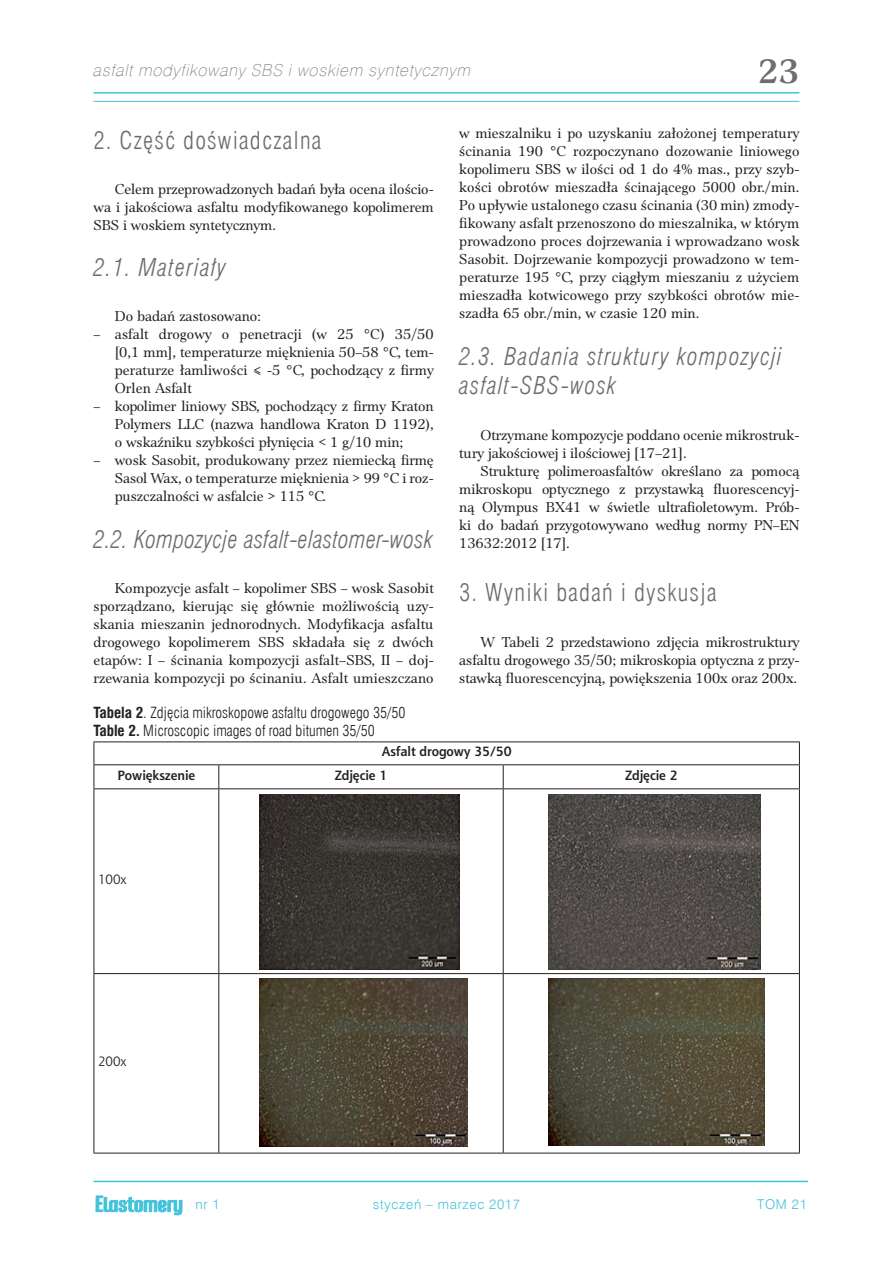
<style>
.page{position:relative;width:893px;height:1263px;background:#fff}
.page>*{position:absolute;margin:0;border:0;box-sizing:border-box;transform-origin:0 0}
.t1{font:700 36px "Platea EFN";color:#6c6d70}
.E_Srodtytul{font:italic 24px/28.8px "Swis 721 Lt Cn EU";letter-spacing:.05em;color:#6c6d70}
.E_Srodtytul-2{font:24px "Swis 721 Lt Cn EU";letter-spacing:.05em;color:#6c6d70}
.E_Srodtytul-3{font:italic 24px "Swis 721 Lt Cn EU";letter-spacing:.01em;color:#6c6d70}
.t2{font:italic 16.5px "Swis 721 Th EU";color:#6c6d70}
.E_TEKST_GLOWNY{font:15px/18px "Platea EFN";color:#231f20;text-align:justify}
.E_podpis_pod_rysunek{font:15px "Swis 721 Lt Cn EU";color:#231f20}
.E_w_tabeli{font:700 13.5px "Aerton EFN";color:#231f20}
.t3{font:13.5px "Swis 721 Lt EU";letter-spacing:.05em;color:#42c3dc}
.E_w_tabeli-2{font:13.5px "Aerton EFN";color:#231f20}
.s1{font-family:"Swis 721 Cn EU";font-weight:700}
</style>
<div class="page">
<hr style="left:94px;top:92px;width:705px;height:2px;background:#42c3dc">
<hr style="left:94px;top:101px;width:705px;height:1px;background:#42c3dc">
<svg style="left:95px;top:1195px;width:88px;height:21px"></svg>
<hr style="left:94px;top:1181px;width:714px;height:1px;background:#42c3dc">
<hr style="left:94px;top:741px;width:125px;height:1px;background:#231f20">
<hr style="left:219px;top:741px;width:284px;height:1px;background:#231f20">
<hr style="left:503px;top:741px;width:297px;height:1px;background:#231f20">
<hr style="left:94px;top:764px;width:125px;height:1px;background:#231f20">
<svg style="left:94px;top:742px;width:1px;height:46px"></svg>
<hr style="left:219px;top:764px;width:284px;height:1px;background:#231f20">
<svg style="left:218px;top:765px;width:1px;height:23px"></svg>
<hr style="left:503px;top:764px;width:297px;height:1px;background:#231f20">
<svg style="left:503px;top:765px;width:1px;height:23px"></svg>
<svg style="left:799px;top:742px;width:1px;height:46px"></svg>
<hr style="left:94px;top:788px;width:125px;height:1px;background:#231f20">
<hr style="left:94px;top:789px;width:1px;height:184px;background:#231f20">
<hr style="left:219px;top:788px;width:284px;height:1px;background:#231f20">
<hr style="left:218px;top:789px;width:1px;height:184px;background:#231f20">
<hr style="left:503px;top:788px;width:297px;height:1px;background:#231f20">
<hr style="left:503px;top:789px;width:1px;height:184px;background:#231f20">
<hr style="left:799px;top:789px;width:1px;height:184px;background:#231f20">
<hr style="left:94px;top:973px;width:125px;height:1px;background:#231f20">
<hr style="left:94px;top:974px;width:1px;height:179px;background:#231f20">
<hr style="left:219px;top:973px;width:284px;height:1px;background:#231f20">
<hr style="left:218px;top:974px;width:1px;height:179px;background:#231f20">
<hr style="left:503px;top:973px;width:297px;height:1px;background:#231f20">
<hr style="left:503px;top:974px;width:1px;height:179px;background:#231f20">
<hr style="left:799px;top:974px;width:1px;height:179px;background:#231f20">
<hr style="left:94px;top:1153px;width:125px;height:1px;background:#231f20">
<hr style="left:219px;top:1153px;width:284px;height:1px;background:#231f20">
<hr style="left:503px;top:1153px;width:297px;height:1px;background:#231f20">
<img style="left:259px;top:794px;width:200px;height:175px">
<img style="left:259px;top:979px;width:208px;height:167px">
<img style="left:549px;top:794px;width:212px;height:175px">
<img style="left:549px;top:978px;width:216px;height:168px">
<p class="t2" style="left:92px;top:60px;width:383px">asfalt modyfikowany SBS i woskiem syntetycznym</p>
<h1 class="t1" style="left:758px;top:50px;width:43px">23</h1>
<p class="E_Srodtytul-2" style="left:94px;top:126px;width:229px">2. Część doświadczalna</p>
<p class="E_TEKST_GLOWNY" style="left:94px;top:180px;width:342px;text-indent:21px">Celem przeprowadzonych badań była ocena ilościo&shy;wa i jakościowa asfaltu modyfikowanego kopolimerem SBS i woskiem syntetycznym.</p>
<p class="E_Srodtytul" style="left:94px;top:254px;width:134px">2.1. Materiały</p>
<p class="E_TEKST_GLOWNY" style="left:115px;top:307px;width:148px">Do badań zastosowano:</p>
<p class="E_TEKST_GLOWNY" style="left:115px;top:325px;width:320px;text-indent:-21px">– asfalt drogowy o penetracji (w 25 °C) 35/50 [0,1 mm], temperaturze mięknienia 50–58 °C, tem&shy;peraturze łamliwości ≤ -5 °C, pochodzący z firmy Orlen Asfalt</p>
<p class="E_TEKST_GLOWNY" style="left:115px;top:397px;width:320px;text-indent:-21px">– kopolimer liniowy SBS, pochodzący z firmy Kraton Polymers LLC (nazwa handlowa Kraton D 1192), o wskaźniku szybkości płynięcia &lt; 1 g/10 min;</p>
<p class="E_TEKST_GLOWNY" style="left:115px;top:451px;width:320px;text-indent:-21px">– wosk Sasobit, produkowany przez niemiecką firmę Sasol Wax, o temperaturze mięknienia &gt; 99 °C i roz&shy;puszczalności w asfalcie &gt; 115 °C.</p>
<p class="E_Srodtytul-3" style="left:94px;top:525px;width:341px">2.2. Kompozycje asfalt-elastomer-wosk</p>
<p class="E_TEKST_GLOWNY" style="left:94px;top:579px;width:342px;text-indent:21px">Kompozycje asfalt – kopolimer SBS – wosk Sasobit sporządzano, kierując się głównie możliwością uzy&shy;skania mieszanin jednorodnych. Modyfikacja asfaltu drogowego kopolimerem SBS składała się z dwóch etapów: I – ścinania kompozycji asfalt–SBS, II – doj&shy;rzewania kompozycji po ścinaniu. Asfalt umieszczano</p>
<p class="E_TEKST_GLOWNY" style="left:459px;top:124px;width:342px">w mieszalniku i po uzyskaniu założonej temperatury ścinania 190 °C rozpoczynano dozowanie liniowego kopolimeru SBS w ilości od 1 do 4% mas., przy szyb&shy;kości obrotów mieszadła ścinającego 5000 obr./min.<br>Po upływie ustalonego czasu ścinania (30 min) zmody&shy;fikowany asfalt przenoszono do mieszalnika, w którym prowadzono proces dojrzewania i wprowadzano wosk Sasobit. Dojrzewanie kompozycji prowadzono w tem&shy;peraturze 195 °C, przy ciągłym mieszaniu z użyciem mieszadła kotwicowego przy szybkości obrotów mie&shy;szadła 65 obr./min, w czasie 120 min.</p>
<p class="E_Srodtytul" style="left:459px;top:343px;width:324px">2.3. Badania struktury kompozycji asfalt-SBS-wosk</p>
<p class="E_TEKST_GLOWNY" style="left:459px;top:426px;width:342px;text-indent:21px">Otrzymane kompozycje poddano ocenie mikrostruk&shy;tury jakościowej i ilościowej [17–21].</p>
<p class="E_TEKST_GLOWNY" style="left:459px;top:462px;width:342px;text-indent:21px">Strukturę polimeroasfaltów określano za pomocą mikroskopu optycznego z przystawką fluorescencyj&shy;ną Olympus BX41 w świetle ultrafioletowym. Prób&shy;ki do badań przygotowywano według normy PN–EN 13632:2012 [17].</p>
<p class="E_Srodtytul-2" style="left:459px;top:578px;width:259px">3. Wyniki badań i dyskusja</p>
<p class="E_TEKST_GLOWNY" style="left:459px;top:633px;width:342px;text-indent:21px">W Tabeli 2 przedstawiono zdjęcia mikrostruktury asfaltu drogowego 35/50; mikroskopia optyczna z przy&shy;stawką fluorescencyjną, powiększenia 100x oraz 200x.</p>
<p class="E_podpis_pod_rysunek" style="left:94px;top:703px;width:313px"><span class="s1">Tabela 2</span>. Zdjęcia mikroskopowe asfaltu drogowego 35/50</p>
<p class="E_podpis_pod_rysunek" style="left:94px;top:721px;width:283px"><span class="s1">Table 2.</span> Microscopic images of road bitumen 35/50</p>
<p class="E_w_tabeli" style="left:382px;top:743px;width:131px">Asfalt drogowy 35/50</p>
<p class="E_w_tabeli" style="left:118px;top:767px;width:79px">Powiększenie</p>
<p class="E_w_tabeli" style="left:335px;top:767px;width:54px">Zdjęcie 1</p>
<p class="E_w_tabeli" style="left:625px;top:767px;width:54px">Zdjęcie 2</p>
<p class="E_w_tabeli-2" style="left:98px;top:872px;width:30px">100x</p>
<p class="E_w_tabeli-2" style="left:98px;top:1054px;width:30px">200x</p>
<p class="t3" style="left:195px;top:1196px;width:26px">nr 1</p>
<p class="t3" style="left:373px;top:1196px;width:149px">styczeń – marzec 2017</p>
<p class="t3" style="left:757px;top:1196px;width:51px">TOM 21</p>
</div>
